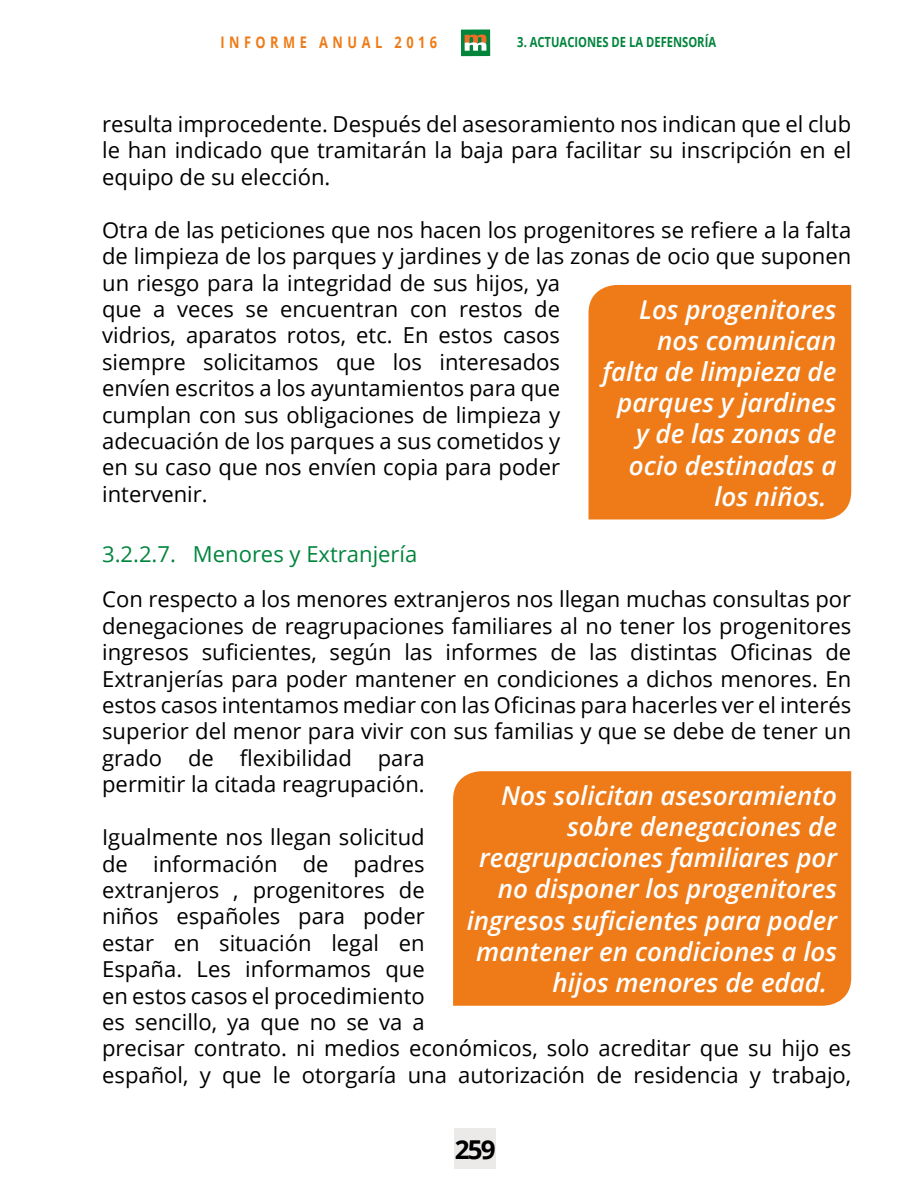
<style>
.page{position:relative;width:908px;height:1191px;background:#fff}
.page>*{position:absolute;margin:0;border:0;box-sizing:border-box;transform-origin:0 0}
.t1{font:italic 600 26px "Open Sans";color:#fff}
.t2{font:700 26px "Open Sans";color:#000}
.t3{font:22px/26.4px "Open Sans";color:#000}
.t4{font:22px "Open Sans";color:#02843d}
.t5{font:700 16px "Open Sans";letter-spacing:.35em;color:#ee7b18;scale:.8 1}
.t6{font:700 14px "Open Sans";color:#02843d;scale:.8 1}
</style>
<div class="page">
<div style="left:460px;top:29px;width:30px;height:27px;background:#02843d"></div>
<svg style="left:464px;top:35px;width:22px;height:16px"></svg>
<div style="left:454px;top:1128px;width:41px;height:41px;background:#ece9e9"></div>
<div style="left:588px;top:285px;width:264px;height:235px;background:#ee7b18"></div>
<div style="left:453px;top:771px;width:399px;height:235px;background:#ee7b18"></div>
<p class="t5" style="left:220px;top:31px;width:272px">INFORME ANUAL 2016</p>
<p class="t6" style="left:517px;top:32px;width:250px">3. ACTUACIONES DE LA DEFENSORÍA</p>
<p class="t3" style="left:102px;top:110px;width:750px;text-align:justify">resulta improcedente. Después del asesoramiento nos indican que el club le han indicado que tramitarán la baja para facilitar su inscripción en el equipo de su elección.</p>
<p class="t3" style="left:102px;top:216px;width:750px">Otra de las peticiones que nos hacen los progenitores se refiere a la falta de limpieza de los parques y jardines y de las zonas de ocio que suponen un riesgo para la integridad de sus hijos, ya<br>que a veces se encuentran con restos de<br>vidrios, aparatos rotos, etc. En estos casos<br>siempre solicitamos que los interesados<br>envíen escritos a los ayuntamientos para que<br>cumplan con sus obligaciones de limpieza y<br>adecuación de los parques a sus cometidos y<br>en su caso que nos envíen copia para poder<br>intervenir.</p>
<p class="t1" style="left:638px;top:291px;width:199px">Los progenitores</p>
<p class="t1" style="left:656px;top:322px;width:181px">nos comunican</p>
<p class="t1" style="left:602px;top:354px;width:235px">falta de limpieza de</p>
<p class="t1" style="left:617px;top:385px;width:220px">parques y jardines</p>
<p class="t1" style="left:636px;top:416px;width:202px">y de las zonas de</p>
<p class="t1" style="left:628px;top:447px;width:209px">ocio destinadas a</p>
<p class="t1" style="left:714px;top:478px;width:113px">los niños.</p>
<p class="t4" style="left:102px;top:539px;width:316px">3.2.2.7. Menores y Extranjería</p>
<p class="t3" style="left:102px;top:585px;width:750px">Con respecto a los menores extranjeros nos llegan muchas consultas por denegaciones de reagrupaciones familiares al no tener los progenitores ingresos suficientes, según las informes de las distintas Oficinas de Extranjerías para poder mantener en condiciones a dichos menores. En estos casos intentamos mediar con las Oficinas para hacerles ver el interés superior del menor para vivir con sus familias y que se debe de tener un grado de flexibilidad para<br>permitir la citada reagrupación.</p>
<p class="t3" style="left:102px;top:823px;width:750px">Igualmente nos llegan solicitud<br>de información de padres<br>extranjeros , progenitores de<br>niños españoles para poder<br>estar en situación legal en<br>España. Les informamos que<br>en estos casos el procedimiento<br>es sencillo, ya que no se va a<br>precisar contrato. ni medios económicos, solo acreditar que su hijo es español, y que le otorgaría una autorización de residencia y trabajo,</p>
<p class="t1" style="left:501px;top:777px;width:337px">Nos solicitan asesoramiento</p>
<p class="t1" style="left:567px;top:808px;width:271px">sobre denegaciones de</p>
<p class="t1" style="left:479px;top:840px;width:359px">reagrupaciones familiares por</p>
<p class="t1" style="left:497px;top:871px;width:340px">no disponer los progenitores</p>
<p class="t1" style="left:466px;top:902px;width:371px">ingresos suficientes para poder</p>
<p class="t1" style="left:476px;top:933px;width:362px">mantener en condiciones a los</p>
<p class="t1" style="left:552px;top:964px;width:276px">hijos menores de edad.</p>
<p class="t2" style="left:454px;top:1131px;width:43px">259</p>
</div>
